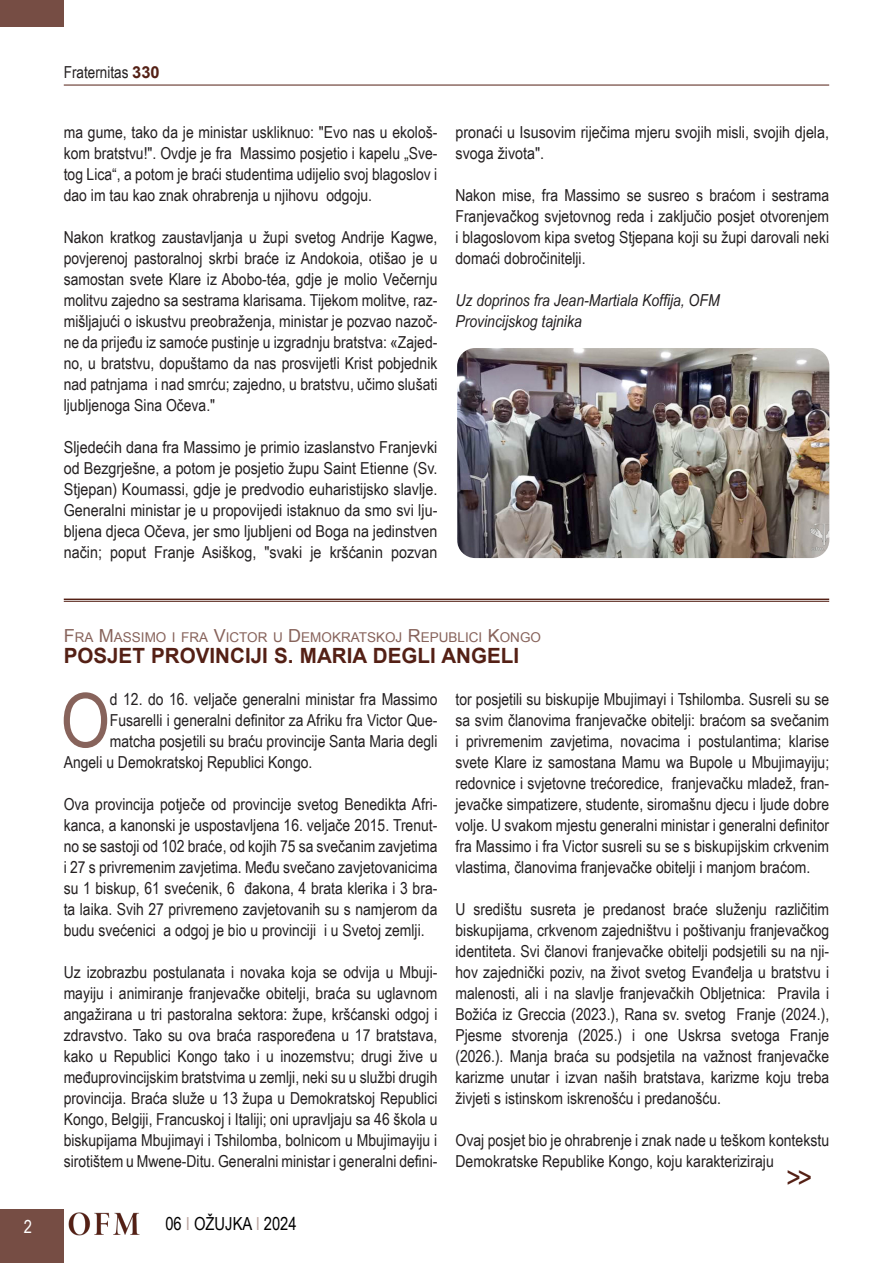
<style>
.page{position:relative;width:893px;height:1263px;background:#fff}
.page>*{position:absolute;margin:0;border:0;box-sizing:border-box;transform-origin:0 0}
.Testo_normal{font:75.15px "Arial Narrow";color:#87635b}
.Testo_sinEspacio{font:30px "Arial Narrow";color:#542015}
.Titolo{font:700 21px "Arial";color:#542015}
.t1{font:18px "Arial Narrow";color:#000}
.t2{font:18px "Arial Narrow";color:#fff}
.Testo_normal-2{font:16.5px/21px "Arial Narrow";color:#231f20;text-align:justify}
.Testo_sinEspacio-2{font:16.5px/21px "Arial Narrow";color:#231f20;text-align:justify}
.Testo_sinEspacio-3{font:16.5px/21px "Arial Narrow";color:#231f20;text-align:justify;scale:1.06 1}
.Testo_normal-3{font:16.5px/21px "Arial Narrow";color:#231f20;scale:1.04 1}
.Testo_sinEspacio-4{font:italic 16.5px "Arial Narrow";color:#231f20}
.Titolo_piccolo{font:13.5px "Arial";color:#87635b}
.s1{font-family:"Arial";font-weight:700;color:#542015}
.s2{font-size:18px}
.s3{color:#bba6a1}
</style>
<div class="page">
<div style="left:0;top:1209px;width:64px;height:54px;background:#764d44"></div>
<hr style="left:64px;top:85px;width:765px;height:1px;background:#542015">
<div style="left:0;top:0;width:64px;height:27px;background:#764d44"></div>
<img style="left:69px;top:1212px;width:71px;height:24px">
<hr style="left:64px;top:599px;width:765px;height:1px;background:#542015">
<hr style="left:64px;top:601px;width:765px;height:1px;background:#542015">
<img style="left:457px;top:348px;width:372px;height:210px">
<p class="t2" style="left:24px;top:1213px;width:10px">2</p>
<p class="Testo_normal-2" style="left:64px;top:61px;width:97px">Fraternitas <span class="s1">330</span></p>
<p class="Testo_sinEspacio-2" style="left:64px;top:121px;width:375px">ma gume, tako da je ministar uskliknuo: "Evo nas u ekološ&shy;kom bratstvu!". Ovdje je fra Massimo posjetio i kapelu „Sve&shy;tog Lica“, a potom je braći studentima udijelio svoj blagoslov i dao im tau kao znak ohrabrenja u njihovu odgoju.</p>
<p class="Testo_sinEspacio-2" style="left:64px;top:226px;width:375px">Nakon kratkog zaustavljanja u župi svetog Andrije Kagwe, povjerenoj pastoralnoj skrbi braće iz Andokoia, otišao je u samostan svete Klare iz Abobo-téa, gdje je molio Večernju molitvu zajedno sa sestrama klarisama. Tijekom molitve, raz&shy;mišljajući o iskustvu preobraženja, ministar je pozvao nazoč&shy;ne da prijeđu iz samoće pustinje u izgradnju bratstva: «Zajed&shy;no, u bratstvu, dopuštamo da nas prosvijetli Krist pobjednik nad patnjama i nad smrću; zajedno, u bratstvu, učimo slušati ljubljenoga Sina Očeva."</p>
<p class="Testo_sinEspacio-3" style="left:64px;top:436px;width:354px">Sljedećih dana fra Massimo je primio izaslanstvo Franjevki od Bezgrješne, a potom je posjetio župu Saint Etienne (Sv.<br>Stjepan) Koumassi, gdje je predvodio euharistijsko slavlje.<br>Generalni ministar je u propovijedi istaknuo da smo svi lju&shy;bljena djeca Očeva, jer smo ljubljeni od Boga na jedinstven način; poput Franje Asiškog, "svaki je kršćanin pozvan</p>
<p class="Testo_sinEspacio-3" style="left:455px;top:121px;width:354px">pronaći u Isusovim riječima mjeru svojih misli, svojih djela, svoga života".</p>
<p class="Testo_sinEspacio-2" style="left:455px;top:184px;width:375px">Nakon mise, fra Massimo se susreo s braćom i sestrama Franjevačkog svjetovnog reda i zaključio posjet otvorenjem i blagoslovom kipa svetog Stjepana koji su župi darovali neki domaći dobročinitelji.</p>
<p class="Testo_sinEspacio-4" style="left:455px;top:289px;width:266px">Uz doprinos fra Jean-Martiala Koffija, OFM</p>
<p class="Testo_sinEspacio-4" style="left:455px;top:310px;width:128px">Provincijskog tajnika</p>
<p class="Titolo_piccolo" style="left:64px;top:628px;width:479px"><span class="s2">F</span>RA <span class="s2">M</span>ASSIMO I FRA <span class="s2">V</span>ICTOR U <span class="s2">D</span>EMOKRATSKOJ <span class="s2">R</span>EPUBLICI <span class="s2">K</span>ONGO</p>
<p class="Titolo" style="left:64px;top:642px;width:457px">POSJET PROVINCIJI S. MARIA DEGLI ANGELI</p>
<p class="Testo_normal" style="left:61px;top:665px;width:51px">O</p>
<p class="Testo_normal-2" style="left:110px;top:688px;width:329px">d 12. do 16. veljače generalni ministar fra Massimo</p>
<p class="Testo_normal-2" style="left:110px;top:709px;width:329px">Fusarelli i generalni definitor za Afriku fra Victor Que-</p>
<p class="Testo_normal-2" style="left:110px;top:730px;width:329px">matcha posjetili su braću provincije Santa Maria degli</p>
<p class="Testo_normal-2" style="left:64px;top:751px;width:250px">Angeli u Demokratskoj Republici Kongo.</p>
<p class="Testo_normal-2" style="left:64px;top:793px;width:375px">Ova provincija potječe od provincije svetog Benedikta Afri&shy;kanca, a kanonski je uspostavljena 16. veljače 2015. Trenut&shy;no se sastoji od 102 braće, od kojih 75 sa svečanim zavjetima i 27 s privremenim zavjetima. Među svečano zavjetovanicima su 1 biskup, 61 svećenik, 6 đakona, 4 brata klerika i 3 bra&shy;ta laika. Svih 27 privremeno zavjetovanih su s namjerom da budu svećenici a odgoj je bio u provinciji i u Svetoj zemlji.</p>
<p class="Testo_normal-2" style="left:64px;top:961px;width:375px">Uz izobrazbu postulanata i novaka koja se odvija u Mbuji&shy;mayiju i animiranje franjevačke obitelji, braća su uglavnom angažirana u tri pastoralna sektora: župe, kršćanski odgoj i zdravstvo. Tako su ova braća raspoređena u 17 bratstava, kako u Republici Kongo tako i u inozemstvu; drugi žive u međuprovincijskim bratstvima u zemlji, neki su u službi drugih provincija. Braća služe u 13 župa u Demokratskoj Republici Kongo, Belgiji, Francuskoj i Italiji; oni upravljaju sa 46 škola u biskupijama Mbujimayi i Tshilomba, bolnicom u Mbujimayiju i sirotištem u Mwene-Ditu. Generalni ministar i generalni defini-</p>
<p class="t1" style="left:165px;top:1210px;width:133px">06 <span class="s3">I</span> OŽUJKA <span class="s3">I</span> 2024</p>
<p class="Testo_normal-2" style="left:455px;top:688px;width:375px">tor posjetili su biskupije Mbujimayi i Tshilomba. Susreli su se sa svim članovima franjevačke obitelji: braćom sa svečanim i privremenim zavjetima, novacima i postulantima; klarise svete Klare iz samostana Mamu wa Bupole u Mbujimayiju; redovnice i svjetovne trećoredice, franjevačku mladež, fran&shy;jevačke simpatizere, studente, siromašnu djecu i ljude dobre volje. U svakom mjestu generalni ministar i generalni definitor fra Massimo i fra Victor susreli su se s biskupijskim crkvenim vlastima, članovima franjevačke obitelji i manjom braćom.</p>
<p class="Testo_normal-2" style="left:455px;top:898px;width:375px">U središtu susreta je predanost braće služenju različitim biskupijama, crkvenom zajedništvu i poštivanju franjevačkog identiteta. Svi članovi franjevačke obitelji podsjetili su na nji&shy;hov zajednički poziv, na život svetog Evanđelja u bratstvu i malenosti, ali i na slavlje franjevačkih Obljetnica: Pravila i Božića iz Greccia (2023.), Rana sv. svetog Franje (2024.), Pjesme stvorenja (2025.) i one Uskrsa svetoga Franje (2026.). Manja braća su podsjetila na važnost franjevačke karizme unutar i izvan naših bratstava, karizme koju treba živjeti s istinskom iskrenošću i predanošću.</p>
<p class="Testo_normal-3" style="left:455px;top:1129px;width:361px">Ovaj posjet bio je ohrabrenje i znak nade u teškom kontekstu<br>Demokratske Republike Kongo, koju karakteriziraju</p>
<p class="Testo_sinEspacio" style="left:787px;top:1155px;width:27px">&gt;&gt;</p>
</div>
